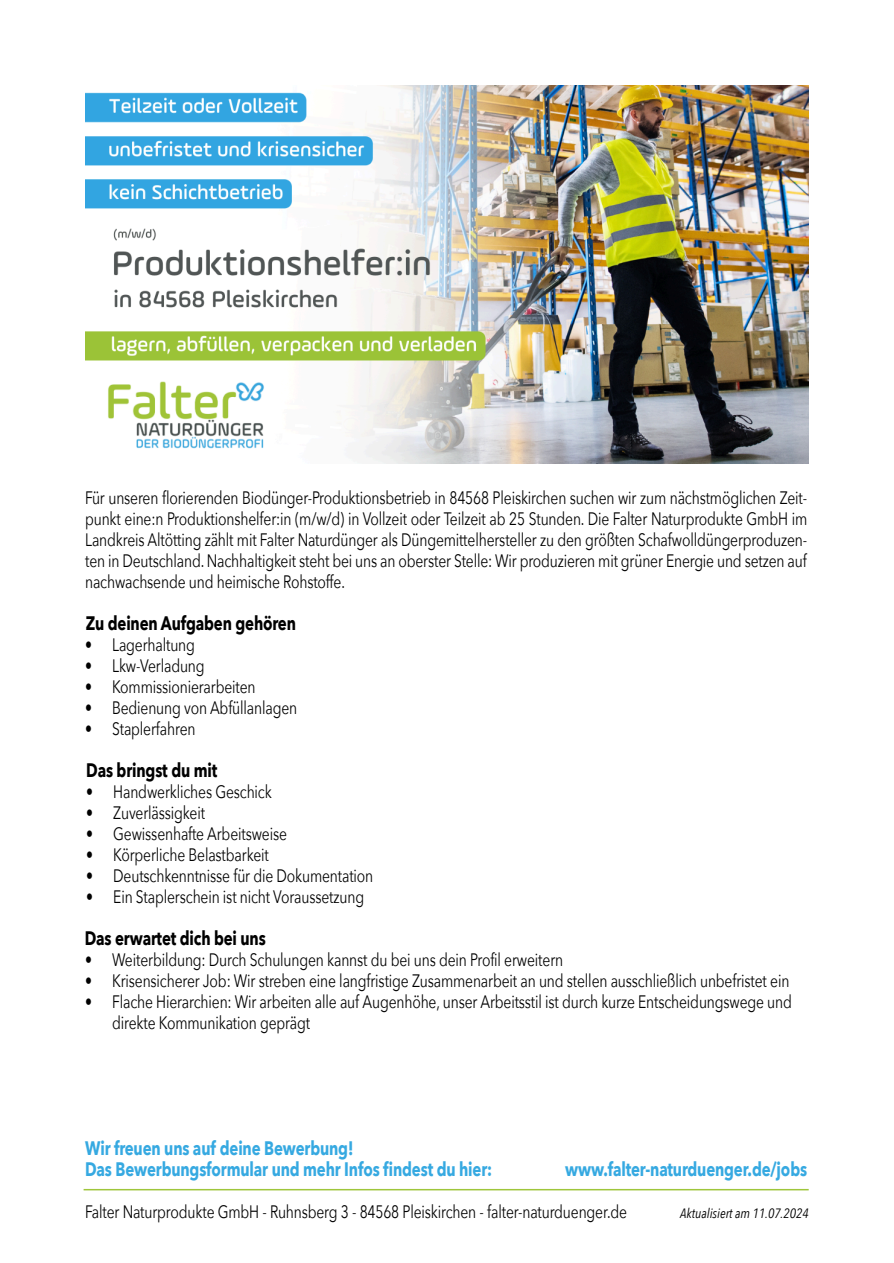
<style>
.page{position:relative;width:894px;height:1263px;background:#fff}
.page>*{position:absolute;margin:0;border:0;box-sizing:border-box;transform-origin:0 0}
.t1{font:700 19.5px/21px "Avenir Next";letter-spacing:-.01em;color:#36a9e1;scale:.77 1}
.t2{font:700 19.5px "Avenir Next";letter-spacing:-.01em;color:#000;scale:.77 1}
.t3{font:18px/21px "Avenir Next";letter-spacing:-.01em;color:#000;text-align:justify;scale:.77 1}
.t4{font:italic 13.5px "Avenir Next Condensed";color:#000}
</style>
<div class="page">
<img style="left:85px;top:85px;width:723px;height:378px">
<hr style="left:84px;top:1189px;width:723px;height:1px;background:#9fc63b">
<p class="t3" style="left:85px;top:488px;width:939px">Für unseren florierenden Biodünger-Produktionsbetrieb in 84568 Pleiskirchen suchen wir zum nächstmöglichen Zeit&shy;punkt eine:n Produktionshelfer:in (m/w/d) in Vollzeit oder Teilzeit ab 25 Stunden. Die Falter Naturprodukte GmbH im Landkreis Altötting zählt mit Falter Naturdünger als Düngemittelhersteller zu den größten Schafwolldüngerproduzen&shy;ten in Deutschland. Nachhaltigkeit steht bei uns an oberster Stelle: Wir produzieren mit grüner Energie und setzen auf nachwachsende und heimische Rohstoffe.</p>
<p class="t2" style="left:86px;top:610px;width:274px">Zu deinen Aufgaben gehören</p>
<p class="t3" style="left:85px;top:635px;width:144px">• Lagerhaltung</p>
<p class="t3" style="left:85px;top:656px;width:157px">• Lkw-Verladung</p>
<p class="t3" style="left:85px;top:677px;width:223px">• Kommissionierarbeiten</p>
<p class="t3" style="left:85px;top:698px;width:277px">• Bedienung von Abfüllanlagen</p>
<p class="t3" style="left:85px;top:719px;width:145px">• Staplerfahren</p>
<p class="t2" style="left:86px;top:757px;width:172px">Das bringst du mit</p>
<p class="t3" style="left:86px;top:782px;width:242px">• Handwerkliches Geschick</p>
<p class="t3" style="left:86px;top:803px;width:156px">• Zuverlässigkeit</p>
<p class="t3" style="left:86px;top:824px;width:262px">• Gewissenhafte Arbeitsweise</p>
<p class="t3" style="left:86px;top:845px;width:239px">• Körperliche Belastbarkeit</p>
<p class="t3" style="left:86px;top:866px;width:374px">• Deutschkenntnisse für die Dokumentation</p>
<p class="t3" style="left:86px;top:887px;width:362px">• Ein Staplerschein ist nicht Voraussetzung</p>
<p class="t2" style="left:85px;top:925px;width:236px">Das erwartet dich bei uns</p>
<p class="t3" style="left:85px;top:950px;width:622px">• Weiterbildung: Durch Schulungen kannst du bei uns dein Profil erweitern</p>
<p class="t3" style="left:85px;top:971px;width:915px">• Krisensicherer Job: Wir streben eine langfristige Zusammenarbeit an und stellen ausschließlich unbefristet ein</p>
<p class="t3" style="left:112px;top:992px;width:884px;text-indent:-27px">• Flache Hierarchien: Wir arbeiten alle auf Augenhöhe, unser Arbeitsstil ist durch kurze Entscheidungswege und direkte Kommunikation geprägt</p>
<p class="t1" style="left:85px;top:1138px;width:530px">Wir freuen uns auf deine Bewerbung!<br>Das Bewerbungsformular und mehr Infos findest du hier:</p>
<p class="t1" style="left:565px;top:1159px;width:315px">www.falter-naturduenger.de/jobs</p>
<p class="t3" style="left:85px;top:1202px;width:705px">Falter Naturprodukte GmbH - Ruhnsberg 3 - 84568 Pleiskirchen - falter-naturduenger.de</p>
<p class="t4" style="left:680px;top:1204px;width:130px">Aktualisiert am 11.07.2024</p>
</div>
